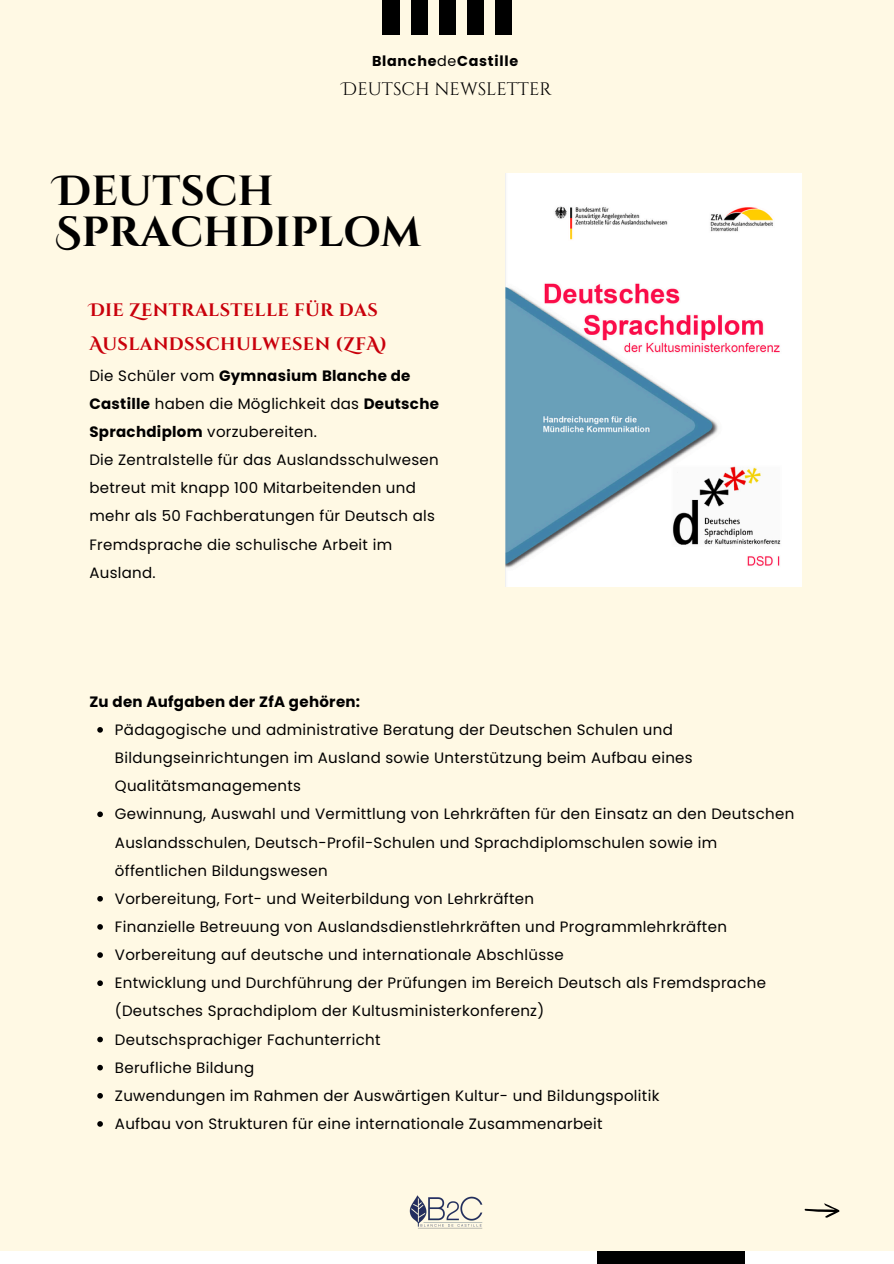
<style>
.page{position:relative;width:894px;height:1264px;background:#fff}
.page>*{position:absolute;margin:0;border:0;box-sizing:border-box;transform-origin:0 0}
.t1{font:700 42px/41.7px "Cinzel Decorative";color:#000}
.t2{font:700 18px/33.8px "Cinzel Decorative";letter-spacing:.02em;color:#c9000b}
.t3{font:18px "Cinzel Decorative";color:#000}
.t4{font:15px/28.2px "Poppins";letter-spacing:.02em;color:#000}
.t5{font:700 15px "Poppins";letter-spacing:.02em;color:#000}
.t6{font:700 14.25px "Poppins";letter-spacing:.05em;color:#000}
.s1{font-weight:400}
.s2{font-weight:700}
</style>
<div class="page">
<div style="left:0;top:0;width:893px;height:1263px;background:#fff9e4"></div>
<div style="left:382px;top:0;width:18px;height:35px;background:#000"></div>
<div style="left:439px;top:0;width:17px;height:35px;background:#000"></div>
<div style="left:411px;top:0;width:17px;height:35px;background:#000"></div>
<div style="left:467px;top:0;width:17px;height:35px;background:#000"></div>
<div style="left:495px;top:0;width:17px;height:35px;background:#000"></div>
<div style="left:0;top:1251px;width:893px;height:12px;background:#fff"></div>
<svg style="left:804px;top:1203px;width:35px;height:14px"></svg>
<img style="left:409px;top:1195px;width:74px;height:34px">
<img style="left:505px;top:174px;width:296px;height:413px">
<svg style="left:97px;top:727px;width:6px;height:5px"></svg>
<svg style="left:97px;top:811px;width:6px;height:6px"></svg>
<svg style="left:97px;top:896px;width:6px;height:5px"></svg>
<svg style="left:97px;top:924px;width:6px;height:5px"></svg>
<svg style="left:97px;top:952px;width:6px;height:5px"></svg>
<svg style="left:97px;top:980px;width:6px;height:6px"></svg>
<svg style="left:97px;top:1036px;width:6px;height:6px"></svg>
<svg style="left:97px;top:1064px;width:6px;height:6px"></svg>
<svg style="left:97px;top:1093px;width:6px;height:5px"></svg>
<svg style="left:97px;top:1121px;width:6px;height:5px"></svg>
<div style="left:597px;top:1251px;width:147px;height:12px;background:#000"></div>
<p class="t6" style="left:372px;top:51px;width:147px">Blanche<span class="s1">de</span>Castille</p>
<p class="t3" style="left:342px;top:77px;width:211px">DEUTSCH NEWSLETTER</p>
<h1 class="t1" style="left:55px;top:171px;width:367px">Deutsch<br>Sprachdiplom</h1>
<p class="t2" style="left:89px;top:294px;width:299px">Die Zentralstelle für das<br>Auslandsschulwesen (ZfA)</p>
<p class="t4" style="left:89px;top:361px;width:351px">Die Schüler vom <span class="s2">Gymnasium Blanche de Castille</span> haben die Möglichkeit das <span class="s2">Deutsche Sprachdiplom</span> vorzubereiten.<br>Die Zentralstelle für das Auslandsschulwesen betreut mit knapp 100 Mitarbeitenden und mehr als 50 Fachberatungen für Deutsch als Fremdsprache die schulische Arbeit im Ausland.</p>
<p class="t5" style="left:89px;top:691px;width:272px">Zu den Aufgaben der ZfA gehören:</p>
<p class="t4" style="left:115px;top:715px;width:680px">Pädagogische und administrative Beratung der Deutschen Schulen und Bildungseinrichtungen im Ausland sowie Unterstützung beim Aufbau eines Qualitätsmanagements<br>Gewinnung, Auswahl und Vermittlung von Lehrkräften für den Einsatz an den Deutschen Auslandsschulen, Deutsch-Profil-Schulen und Sprachdiplomschulen sowie im öffentlichen Bildungswesen<br>Vorbereitung, Fort- und Weiterbildung von Lehrkräften<br>Finanzielle Betreuung von Auslandsdienstlehrkräften und Programmlehrkräften Vorbereitung auf deutsche und internationale Abschlüsse<br>Entwicklung und Durchführung der Prüfungen im Bereich Deutsch als Fremdsprache (Deutsches Sprachdiplom der Kultusministerkonferenz)<br>Deutschsprachiger Fachunterricht<br>Berufliche Bildung<br>Zuwendungen im Rahmen der Auswärtigen Kultur- und Bildungspolitik<br>Aufbau von Strukturen für eine internationale Zusammenarbeit</p>
</div>
